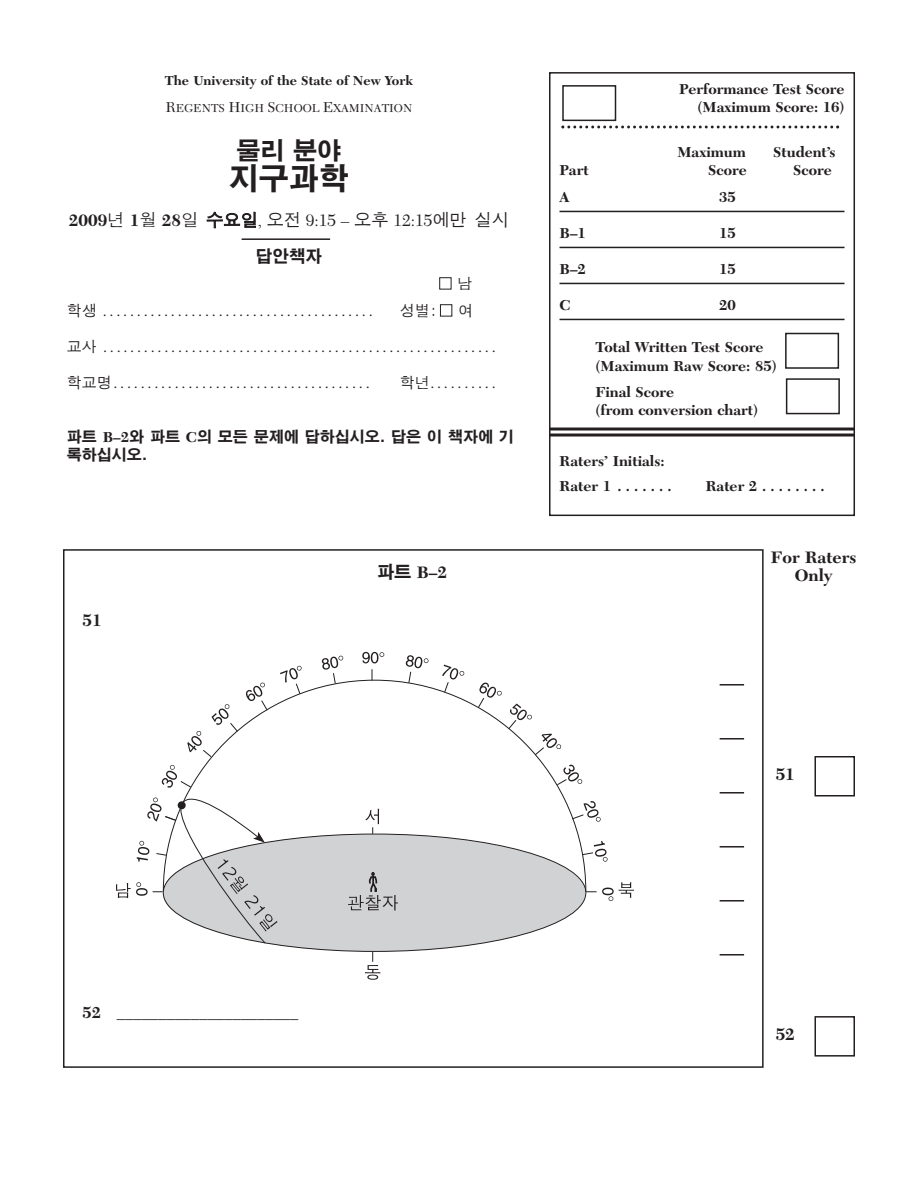
<style>
.page{position:relative;width:918px;height:1188px;background:#fff}
.page>*{position:absolute;margin:0;border:0;box-sizing:border-box;transform-origin:0 0}
.t1{font:30px "H2 gtr E";color:#231f20}
.t2{font:24px "H2 gtr E";color:#231f20}
.t3{font:17.25px "Apple Gothic";color:#231f20}
.t4{font:700 17.25px/18px "New Caledonia LT Std";color:#231f20;text-align:center}
.t5{font:700 16.5px "New Caledonia LT Std";color:#231f20}
.t6{font:16.5px "H2 gtr E";color:#231f20}
.t7{font:700 15px/18px "New Caledonia LT Std";color:#231f20}
.t8{font:15px "Minion Pro";color:#231f20}
.t9{font:15px/18px "H2 gtr E";color:#231f20}
.t10{font:15px "Apple Gothic";color:#231f20}
.t11{font:700 13.5px "New Caledonia LT Std";color:#231f20}
.t12{font:12px "New Caledonia LT Std";color:#231f20}
.s1{font-size:15px}
.s2{font-family:"New Caledonia LT Std";font-weight:700}
.s3{font-family:"New Caledonia LT Std"}
.s4{color:#fff}
.s5{font-family:"Apple Gothic"}
.s6{font-family:"H2 gtr E";font-weight:400}
</style>
<div class="page">
<div style="left:549px;top:72px;width:306px;height:444px;border:2px solid #231f20"></div>
<hr style="left:560px;top:211px;width:285px;height:1px;background:#231f20">
<hr style="left:560px;top:247px;width:285px;height:1px;background:#231f20">
<hr style="left:560px;top:283px;width:285px;height:1px;background:#231f20">
<hr style="left:560px;top:319px;width:285px;height:1px;background:#231f20">
<div style="left:562px;top:85px;width:54px;height:36px;border:2px solid #231f20"></div>
<div style="left:785px;top:333px;width:54px;height:36px;border:2px solid #231f20"></div>
<div style="left:786px;top:378px;width:54px;height:36px;border:2px solid #231f20"></div>
<svg style="left:561px;top:126px;width:278px;height:3px"></svg>
<hr style="left:550px;top:434px;width:305px;height:3px;background:#231f20">
<hr style="left:550px;top:428px;width:305px;height:3px;background:#231f20">
<div style="left:63px;top:549px;width:701px;height:519px;border:2px solid #231f20"></div>
<hr style="left:720px;top:684px;width:24px;height:2px;background:#231f20">
<hr style="left:720px;top:738px;width:24px;height:2px;background:#231f20">
<hr style="left:720px;top:792px;width:24px;height:2px;background:#231f20">
<hr style="left:720px;top:846px;width:24px;height:2px;background:#231f20">
<hr style="left:720px;top:900px;width:24px;height:2px;background:#231f20">
<hr style="left:720px;top:954px;width:24px;height:2px;background:#231f20">
<div style="left:814px;top:756px;width:41px;height:40px;border:2px solid #231f20"></div>
<hr style="left:242px;top:238px;width:88px;height:2px;background:#231f20">
<div style="left:814px;top:1016px;width:41px;height:41px;border:2px solid #231f20"></div>
<svg style="left:322px;top:655px;width:21px;height:13px"></svg>
<svg style="left:362px;top:652px;width:22px;height:11px"></svg>
<svg style="left:406px;top:655px;width:23px;height:13px"></svg>
<svg style="left:187px;top:668px;width:375px;height:96px"></svg>
<svg style="left:212px;top:704px;width:18px;height:22px"></svg>
<svg style="left:280px;top:666px;width:22px;height:17px"></svg>
<svg style="left:442px;top:665px;width:23px;height:15px"></svg>
<svg style="left:509px;top:704px;width:23px;height:17px"></svg>
<svg style="left:116px;top:764px;width:518px;height:216px"></svg>
<p class="t11" style="left:165px;top:75px;width:249px">The University of the State of New York</p>
<p class="t12" style="left:165px;top:103px;width:248px"><span class="s1">R</span>EGENTS <span class="s1">H</span>IGH <span class="s1">S</span>CHOOL <span class="s1">E</span>XAMINATION</p>
<h2 class="t2" style="left:237px;top:138px;width:106px">물리 분야</h2>
<h1 class="t1" style="left:229px;top:163px;width:121px">지구과학</h1>
<p class="t3" style="left:69px;top:211px;width:442px"><span class="s2">2009</span>년 <span class="s2">1</span>월 <span class="s2">28</span>일 수요일<span class="s3">,</span> 오전 <span class="s3">9:15 –</span> 오후 <span class="s3">12:15</span>에만 실시</p>
<p class="t6" style="left:256px;top:248px;width:67px">답안책자</p>
<p class="t10" style="left:439px;top:276px;width:35px"><span class="s4">■</span> 남</p>
<p class="t8" style="left:67px;top:306px;width:307px"><span class="s5">학생</span> . . . . . . . . . . . . . . . . . . . . . . . . . . . . . . . . . . . . . . . .</p>
<p class="t10" style="left:400px;top:303px;width:75px">성별: <span class="s4">■</span> 여</p>
<p class="t8" style="left:67px;top:342px;width:430px"><span class="s5">교사</span> . . . . . . . . . . . . . . . . . . . . . . . . . . . . . . . . . . . . . . . . . . . . . . . . . . . . . . . . . .</p>
<p class="t8" style="left:67px;top:378px;width:304px"><span class="s5">학교명</span>. . . . . . . . . . . . . . . . . . . . . . . . . . . . . . . . . . . . . .</p>
<p class="t8" style="left:400px;top:378px;width:97px"><span class="s5">학년</span>. . . . . . . . . .</p>
<p class="t9" style="left:67px;top:428px;width:449px">파트 <span class="s2">B–2</span>와 파트 <span class="s2">C</span>의 모든 문제에 답하십시오. 답은 이 책자에 기 록하십시오.</p>
<p class="t4" style="left:82px;top:613px;width:21px">51</p>
<p class="t4" style="left:377px;top:565px;width:72px"><span class="s6">파트</span> B–2</p>
<p class="t7" style="left:679px;top:81px;width:167px;text-align:right">Performance Test Score (Maximum Score: 16)</p>
<p class="t7" style="left:677px;top:144px;width:70px">Maximum</p>
<p class="t7" style="left:773px;top:144px;width:64px">Student’s</p>
<p class="t7" style="left:560px;top:162px;width:31px">Part</p>
<p class="t7" style="left:708px;top:162px;width:40px">Score</p>
<p class="t7" style="left:793px;top:162px;width:40px">Score</p>
<p class="t7" style="left:560px;top:189px;width:12px">A</p>
<p class="t7" style="left:719px;top:189px;width:18px">35</p>
<p class="t7" style="left:560px;top:225px;width:28px">B–1</p>
<p class="t7" style="left:719px;top:225px;width:18px">15</p>
<p class="t7" style="left:560px;top:261px;width:28px">B–2</p>
<p class="t7" style="left:719px;top:261px;width:18px">15</p>
<p class="t7" style="left:560px;top:297px;width:13px">C</p>
<p class="t7" style="left:719px;top:297px;width:18px">20</p>
<p class="t7" style="left:596px;top:339px;width:183px;line-height:19.5px">Total Written Test Score (Maximum Raw Score: 85)</p>
<p class="t7" style="left:596px;top:384px;width:164px">Final Score<br>(from conversion chart)</p>
<p class="t7" style="left:560px;top:450px;width:114px;line-height:25.5px">Raters’ Initials:<br>Rater 1 . . . . . . .</p>
<p class="t7" style="left:706px;top:479px;width:120px">Rater 2 . . . . . . . .</p>
<p class="t4" style="left:771px;top:551px;width:87px">For Raters<br>Only</p>
<p class="t4" style="left:776px;top:767px;width:21px">51</p>
<p class="t5" style="left:82px;top:1005px;width:217px">52 ______________________</p>
<p class="t4" style="left:776px;top:1028px;width:21px">52</p>
</div>
